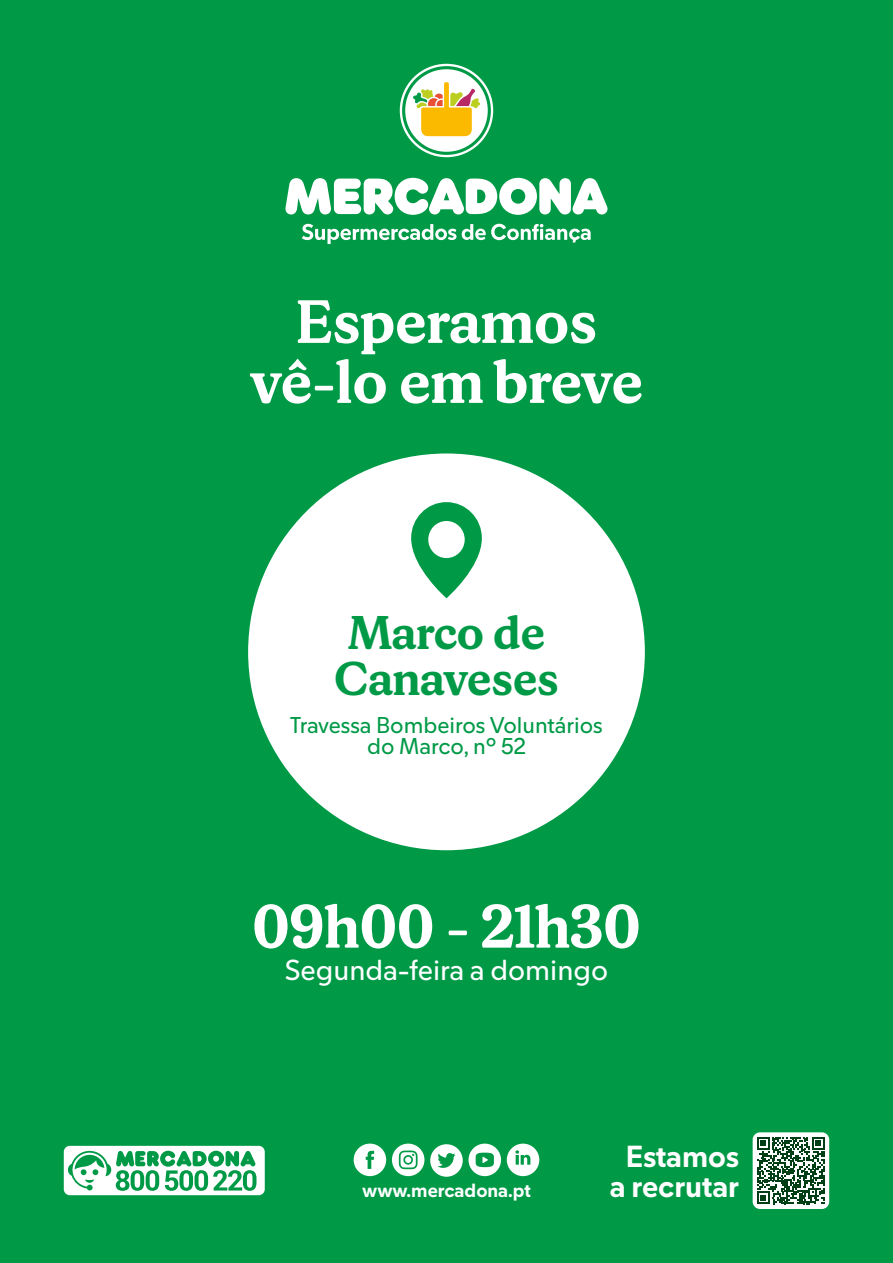
<style>
.page{position:relative;width:893px;height:1263px;background:#009a47}
.page>*{position:absolute;margin:0;border:0;box-sizing:border-box;transform-origin:0 0}
.t1{font:700 60px/60px "Mercadona Serif";color:#fff;text-align:center}
.t2{font:700 46.5px/46.5px "Mercadona Serif";color:#009a47}
.t3{font:700 30px "Mercadona Sans";color:#fff}
.t4{font:28.5px "Mercadona Sans";color:#fff}
.t5{font:22.5px/21px "Mercadona Sans";color:#009a47;text-align:center}
.t6{font:700 18.9px "Mercadona Sans";color:#fff}
</style>
<div class="page">
<div style="left:64px;top:1146px;width:201px;height:49px;background:#fff;border-radius:6px"></div>
<svg style="left:68px;top:1151px;width:188px;height:40px"></svg>
<div style="left:754px;top:1133px;width:74px;height:75px;background:#fff;border-radius:6px"></div>
<div style="left:753px;top:1132px;width:76px;height:77px;border:2px solid #fff;border-radius:6px"></div>
<svg style="left:354px;top:1143px;width:32px;height:33px"></svg>
<svg style="left:430px;top:1143px;width:71px;height:34px"></svg>
<svg style="left:507px;top:1143px;width:32px;height:33px"></svg>
<svg style="left:392px;top:1143px;width:32px;height:33px"></svg>
<svg style="left:402px;top:66px;width:89px;height:89px"></svg>
<svg style="left:285px;top:178px;width:322px;height:37px"></svg>
<svg style="left:302px;top:224px;width:154px;height:20px"></svg>
<svg style="left:462px;top:224px;width:129px;height:18px"></svg>
<div style="left:248px;top:453px;width:397px;height:397px;background:#fff;border-radius:50%"></div>
<svg style="left:411px;top:502px;width:71px;height:96px"></svg>
<svg style="left:757px;top:1137px;width:68px;height:67px"></svg>
<h1 class="t1" style="left:250px;top:288px;width:394px">Esperamos vê-lo em breve</h1>
<h2 class="t2" style="left:334px;top:606px;width:226px">Marco de<br>Canaveses</h2>
<p class="t5" style="left:290px;top:713px;width:314px">Travessa Bombeiros Voluntários do Marco, nº 52</p>
<h1 class="t1" style="left:252px;top:893px;width:390px">09h00 - 21h30</h1>
<p class="t4" style="left:285px;top:950px;width:325px">Segunda-feira a domingo</p>
<h3 class="t3" style="left:626px;top:1135px;width:115px">Estamos</h3>
<p class="t6" style="left:362px;top:1177px;width:170px">www.mercadona.pt</p>
<h3 class="t3" style="left:610px;top:1165px;width:131px">a recrutar</h3>
</div>
